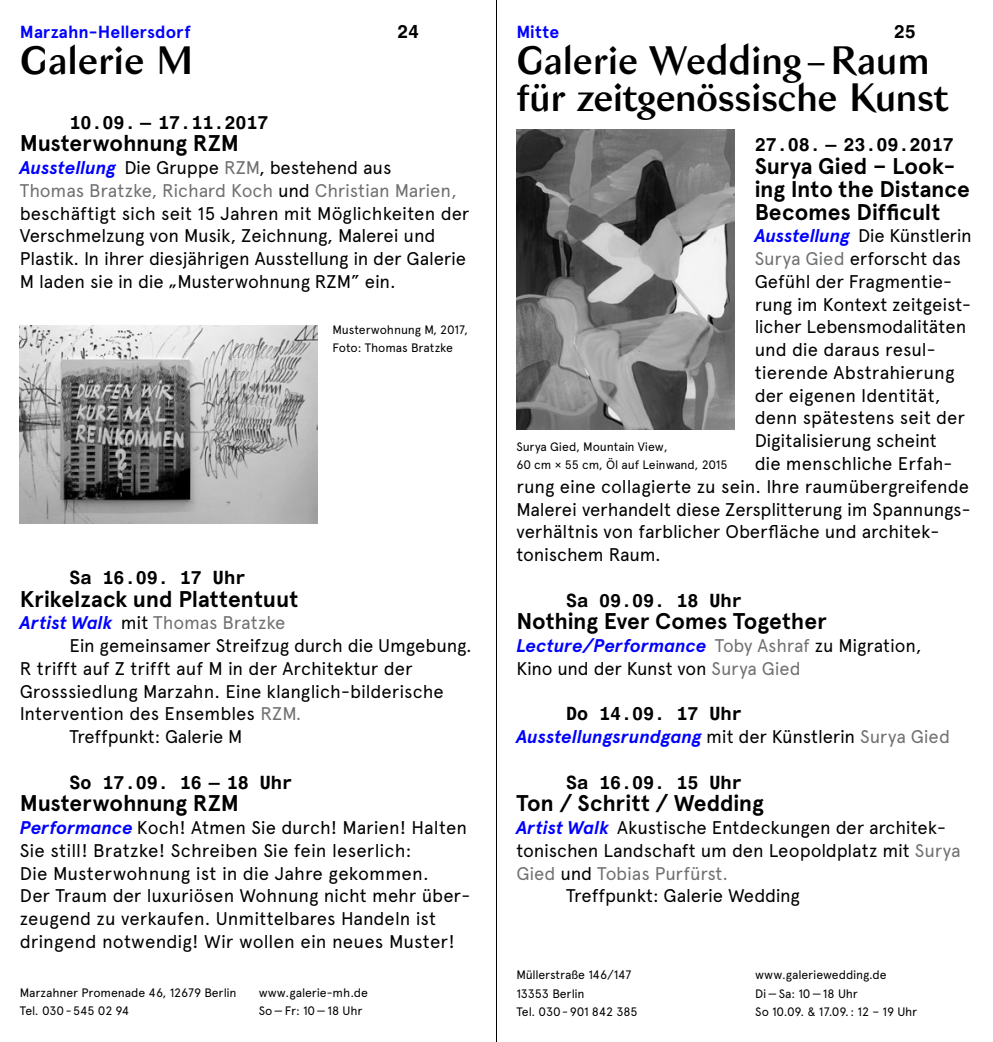
<style>
.page{position:relative;width:993px;height:1042px;background:#fff}
.page>*{position:absolute;margin:0;border:0;box-sizing:border-box;transform-origin:0 0}
.t1{font:38.5px/36.8px "Bagnard";letter-spacing:-.02em;color:#000}
.t2{font:700 22.75px/22.8px "Apercu Pro";letter-spacing:-.005em;color:#000}
.t3{font:18.38px/22.8px "Apercu Pro";letter-spacing:-.005em;color:#000}
.t4{font:700 18.38px "Helvetica Monospaced Pro";color:#000}
.t5{font:18.38px "Apercu Pro";letter-spacing:-.01em;color:#707172}
.t6{font:italic 700 18.38px "Apercu Pro";letter-spacing:-.015em;color:#00f}
.t7{font:700 17.5px "Apercu Pro";letter-spacing:.005em;color:#00f}
.t8{font:12.25px/18.4px "Apercu Pro";letter-spacing:-.01em;color:#000}
.s1{font-family:"Myriad Pro"}
.s2{font-weight:700;font-style:italic;color:#00f}
.s3{color:#707172}
.s4{font-weight:400;font-style:normal;color:#000}
.s5{font-weight:400;font-style:normal;color:#707172}
.s6{color:#000}
</style>
<div class="page">
<hr style="left:496px;top:0;width:1px;height:1042px;background:#000">
<img style="left:20px;top:325px;width:297px;height:199px">
<img style="left:516px;top:129px;width:218px;height:300px">
<p class="t7" style="left:20px;top:18px;width:172px">Marzahn-Hellersdorf</p>
<p class="t4" style="left:397px;top:20px;width:24px">24</p>
<p class="t4" style="left:893px;top:20px;width:24px">25</p>
<h1 class="t1" style="left:20px;top:43px;width:177px">Galerie M</h1>
<p class="t7" style="left:516px;top:18px;width:44px">Mitte</p>
<h1 class="t1" style="left:516px;top:43px;width:433px">Galerie Wedding<span class="s1">–</span>Raum für zeitgenössische Kunst</h1>
<p class="t4" style="left:754px;top:134px;width:200px">27.08. — 23.09.2017</p>
<p class="t2" style="left:754px;top:154px;width:217px">Surya Gied – Look&shy;ing Into the Distance<br>Becomes Difficult</p>
<p class="t3" style="left:754px;top:223px;width:218px"><span class="s2">Ausstellung</span> Die Künstlerin</p>
<p class="t3" style="left:754px;top:246px;width:208px"><span class="s3">Surya Gied</span> erforscht das</p>
<p class="t3" style="left:754px;top:269px;width:199px">Gefühl der Fragmentie-</p>
<p class="t3" style="left:754px;top:292px;width:218px">rung im Kontext zeitgeist-</p>
<p class="t3" style="left:754px;top:314px;width:213px">licher Lebensmodalitäten</p>
<p class="t3" style="left:754px;top:337px;width:182px">und die daraus resul-</p>
<p class="t3" style="left:754px;top:360px;width:201px">tierende Abstrahierung</p>
<p class="t3" style="left:754px;top:383px;width:187px">der eigenen Identität,</p>
<p class="t3" style="left:754px;top:405px;width:212px">denn spätestens seit der</p>
<p class="t3" style="left:754px;top:428px;width:184px">Digitalisierung scheint</p>
<p class="t3" style="left:754px;top:451px;width:199px">die menschliche Erfah-</p>
<p class="t3" style="left:516px;top:474px;width:454px">rung eine collagierte zu sein. Ihre raumübergreifende</p>
<p class="t3" style="left:516px;top:496px;width:455px">Malerei verhandelt diese Zersplitterung im Spannungs-</p>
<p class="t3" style="left:516px;top:519px;width:422px">verhältnis von farblicher Oberfläche und architek-</p>
<p class="t3" style="left:516px;top:542px;width:146px">tonischem Raum.</p>
<p class="t4" style="left:566px;top:589px;width:178px">Sa 09.09. 18 Uhr</p>
<p class="t2" style="left:516px;top:609px;width:312px">Nothing Ever Comes Together</p>
<p class="t3" style="left:516px;top:633px;width:407px"><span class="s2">Lecture/Performance</span> <span class="s3">Toby Ashraf</span> zu Migration,<br>Kino und der Kunst von <span class="s3">Surya Gied</span></p>
<p class="t4" style="left:566px;top:702px;width:178px">Do 14.09. 17 Uhr</p>
<p class="t6" style="left:516px;top:723px;width:435px">Ausstellungsrundgang <span class="s4">mit der Künstlerin</span> <span class="s5">Surya Gied</span></p>
<p class="t4" style="left:566px;top:771px;width:178px">Sa 16.09. 15 Uhr</p>
<p class="t2" style="left:516px;top:791px;width:249px">Ton / Schritt / Wedding</p>
<p class="t3" style="left:516px;top:815px;width:431px"><span class="s2">Artist Walk</span> Akustische Entdeckungen der architek-</p>
<p class="t3" style="left:516px;top:838px;width:445px">tonischen Landschaft um den Leopoldplatz mit <span class="s3">Surya</span></p>
<p class="t5" style="left:516px;top:859px;width:213px">Gied <span class="s6">und</span> Tobias Purfürst.</p>
<p class="t3" style="left:566px;top:883px;width:235px">Treffpunkt: Galerie Wedding</p>
<p class="t4" style="left:69px;top:111px;width:200px">10.09. — 17.11.2017</p>
<p class="t2" style="left:20px;top:131px;width:220px">Musterwohnung RZM</p>
<p class="t3" style="left:20px;top:155px;width:451px"><span class="s2">Ausstellung</span> Die Gruppe <span class="s3">RZM</span>, bestehend aus<br><span class="s3">Thomas Bratzke, Richard Koch</span> und <span class="s3">Christian Marien, </span>beschäftigt sich seit 15 Jahren mit Möglichkeiten der Verschmelzung von Musik, Zeichnung, Malerei und Plastik. In ihrer diesjährigen Ausstellung in der Galerie M laden sie in die „Musterwohnung RZM” ein.</p>
<p class="t8" style="left:332px;top:320px;width:137px">Musterwohnung M, 2017,<br>Foto: Thomas Bratzke</p>
<p class="t8" style="left:516px;top:436px;width:213px">Surya Gied, Mountain View,<br>60 cm × 55 cm, Öl auf Leinwand, 2015</p>
<p class="t4" style="left:69px;top:566px;width:178px">Sa 16.09. 17 Uhr</p>
<p class="t2" style="left:20px;top:586px;width:280px">Krikelzack und Plattentuut</p>
<p class="t5" style="left:20px;top:609px;width:267px"><span class="s2">Artist Walk</span> <span class="s6">mit</span> Thomas Bratzke</p>
<p class="t3" style="left:69px;top:633px;width:403px">Ein gemeinsamer Streifzug durch die Umgebung.</p>
<p class="t3" style="left:20px;top:656px;width:394px">R trifft auf Z trifft auf M in der Architektur der</p>
<p class="t3" style="left:20px;top:678px;width:425px">Grosssiedlung Marzahn. Eine klanglich-bilderische</p>
<p class="t3" style="left:20px;top:701px;width:283px">Intervention des Ensembles <span class="s3">RZM.</span></p>
<p class="t3" style="left:69px;top:724px;width:174px">Treffpunkt: Galerie M</p>
<p class="t4" style="left:69px;top:771px;width:225px">So 17.09. 16 — 18 Uhr</p>
<p class="t2" style="left:20px;top:791px;width:220px">Musterwohnung RZM</p>
<p class="t3" style="left:20px;top:815px;width:451px"><span class="s2">Performance</span> Koch! Atmen Sie durch! Marien! Halten Sie still! Bratzke! Schreiben Sie fein leserlich:<br>Die Musterwohnung ist in die Jahre gekommen.<br>Der Traum der luxuriösen Wohnung nicht mehr über&shy;zeugend zu verkaufen. Unmittelbares Handeln ist dringend notwendig! Wir wollen ein neues Muster!</p>
<p class="t8" style="left:20px;top:982px;width:218px">Marzahner Promenade 46, 12679 Berlin<br>Tel. 030-545 02 94</p>
<p class="t8" style="left:259px;top:982px;width:111px">www.galerie-mh.de<br>So—Fr: 10—18 Uhr</p>
<p class="t8" style="left:516px;top:965px;width:123px">Müllerstraße 146/147<br>13353 Berlin<br>Tel. 030-901 842 385</p>
<p class="t8" style="left:755px;top:965px;width:163px">www.galeriewedding.de<br>Di—Sa: 10—18 Uhr<br>So 10.09. &amp; 17.09.: 12 – 19 Uhr</p>
</div>
